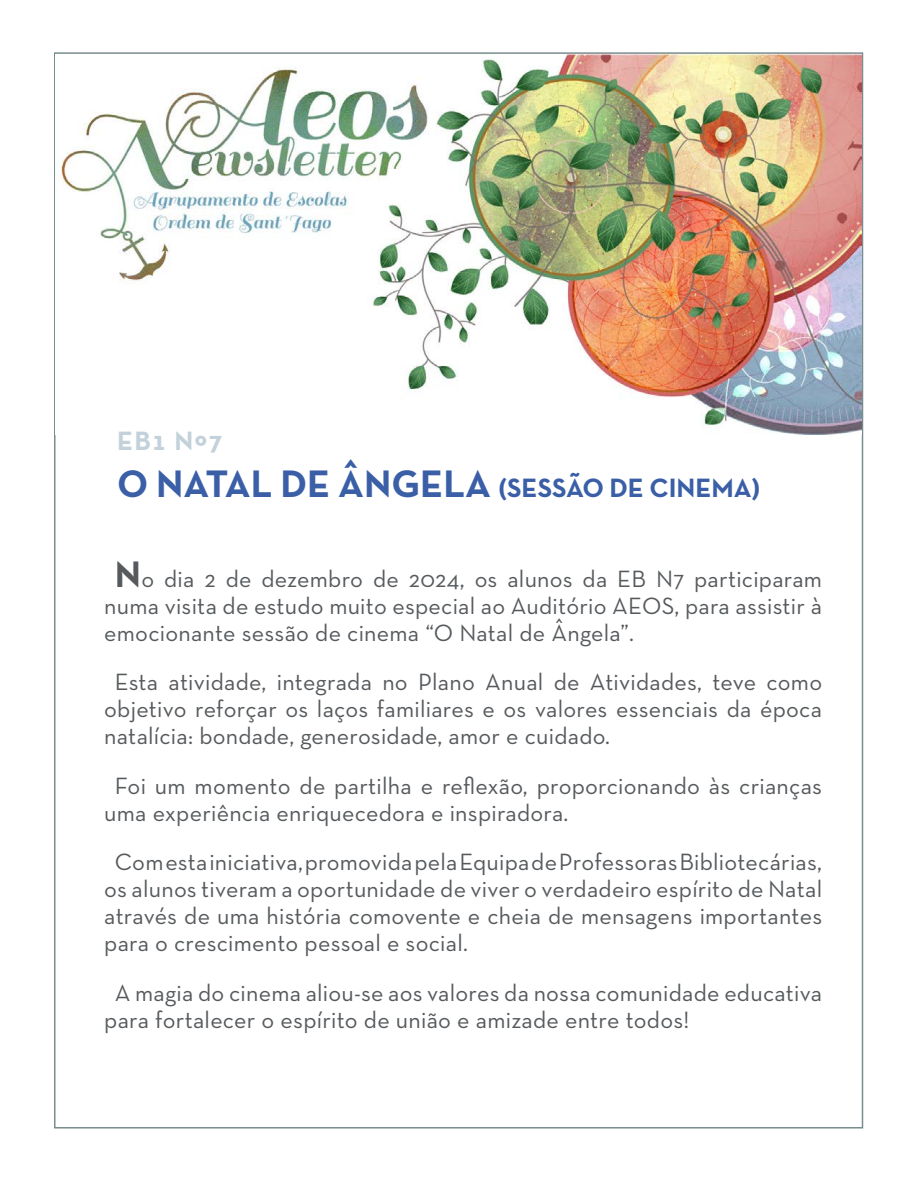
<style>
.page{position:relative;width:918px;height:1188px;background:#fff}
.page>*{position:absolute;margin:0;border:0;box-sizing:border-box;transform-origin:0 0}
.t1{font:700 27px "Neutra Text TF";color:#3b5fa7}
.t2{font:700 27px "Neutra Text TF";letter-spacing:.05em;color:#c2d1da}
.t3{font:24px/27px "Neutra Text";letter-spacing:.01em;color:#565a5d;text-align:justify}
.s1{font-size:39px}
.s2{font-weight:700;font-size:37.5px}
</style>
<div class="page">
<img style="left:61px;top:54px;width:801px;height:381px">
<p class="t2" style="left:117px;top:424px;width:107px">EB1 Nº7</p>
<p class="t1" style="left:117px;top:471px;width:644px"><span class="s1">O NATAL DE ÂNGELA</span> (SESSÃO DE CINEMA)</p>
<p class="t3" style="left:104px;top:565px;width:719px;text-indent:10px"><span class="s2">N</span>o dia 2 de dezembro de 2024, os alunos da EB N7 participaram numa visita de estudo muito especial ao Auditório AEOS, para assistir à emocionante sessão de cinema “O Natal de Ângela”.</p>
<p class="t3" style="left:104px;top:668px;width:719px;text-indent:10px">Esta atividade, integrada no Plano Anual de Atividades, teve como objetivo reforçar os laços familiares e os valores essenciais da época natalícia: bondade, generosidade, amor e cuidado.</p>
<p class="t3" style="left:104px;top:772px;width:719px;text-indent:10px">Foi um momento de partilha e reflexão, proporcionando às crianças uma experiência enriquecedora e inspiradora.</p>
<p class="t3" style="left:104px;top:848px;width:719px;text-indent:10px">Com esta iniciativa, promovida pela Equipa de Professoras Bibliotecárias, os alunos tiveram a oportunidade de viver o verdadeiro espírito de Natal através de uma história comovente e cheia de mensagens importantes para o crescimento pessoal e social.</p>
<p class="t3" style="left:104px;top:979px;width:719px;text-indent:10px">A magia do cinema aliou-se aos valores da nossa comunidade educativa para fortalecer o espírito de união e amizade entre todos!</p>
</div>
